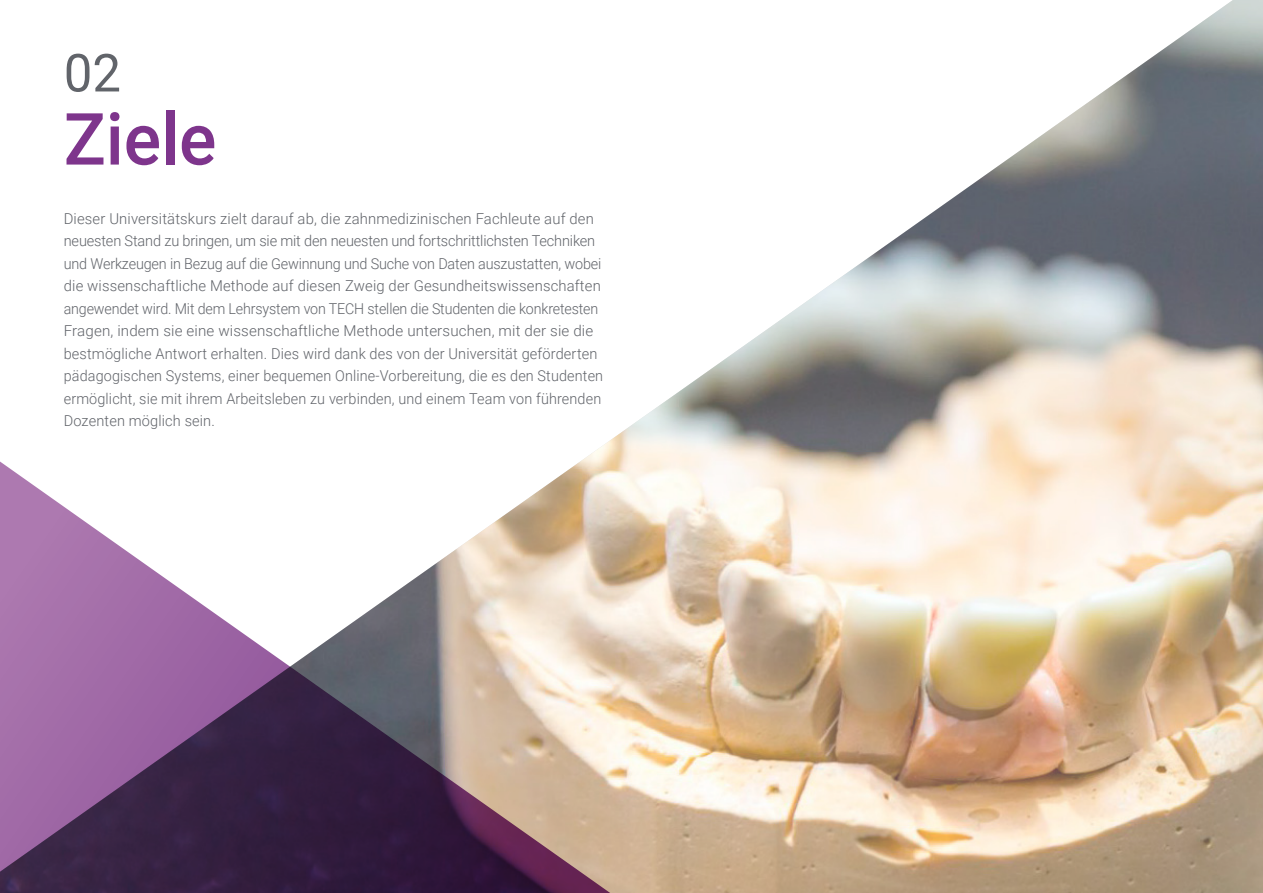
<style>
.page{position:relative;width:1263px;height:893px;background:#fff}
.page>*{position:absolute;margin:0;border:0;box-sizing:border-box;transform-origin:0 0}
.t1{font:500 72px "Roboto";color:#7e358c}
.t2{font:52.5px "Roboto";color:#61646a}
.t3{font:300 15px/22.5px "Roboto";letter-spacing:.01em;color:#61646a}
</style>
<div class="page">
<img style="left:603px;top:0;width:660px;height:893px">
<svg style="left:0;top:446px;width:640px;height:447px"></svg>
<h2 class="t2" style="left:64px;top:36px;width:59px">02</h2>
<h1 class="t1" style="left:64px;top:89px;width:154px">Ziele</h1>
<p class="t3" style="left:64px;top:207px;width:541px">Dieser Universitätskurs zielt darauf ab, die zahnmedizinischen Fachleute auf den neuesten Stand zu bringen, um sie mit den neuesten und fortschrittlichsten Techniken und Werkzeugen in Bezug auf die Gewinnung und Suche von Daten auszustatten, wobei die wissenschaftliche Methode auf diesen Zweig der Gesundheitswissenschaften angewendet wird. Mit dem Lehrsystem von TECH stellen die Studenten die konkretesten Fragen, indem sie eine wissenschaftliche Methode untersuchen, mit der sie die bestmögliche Antwort erhalten. Dies wird dank des von der Universität geförderten pädagogischen Systems, einer bequemen Online-Vorbereitung, die es den Studenten ermöglicht, sie mit ihrem Arbeitsleben zu verbinden, und einem Team von führenden Dozenten möglich sein.</p>
</div>
